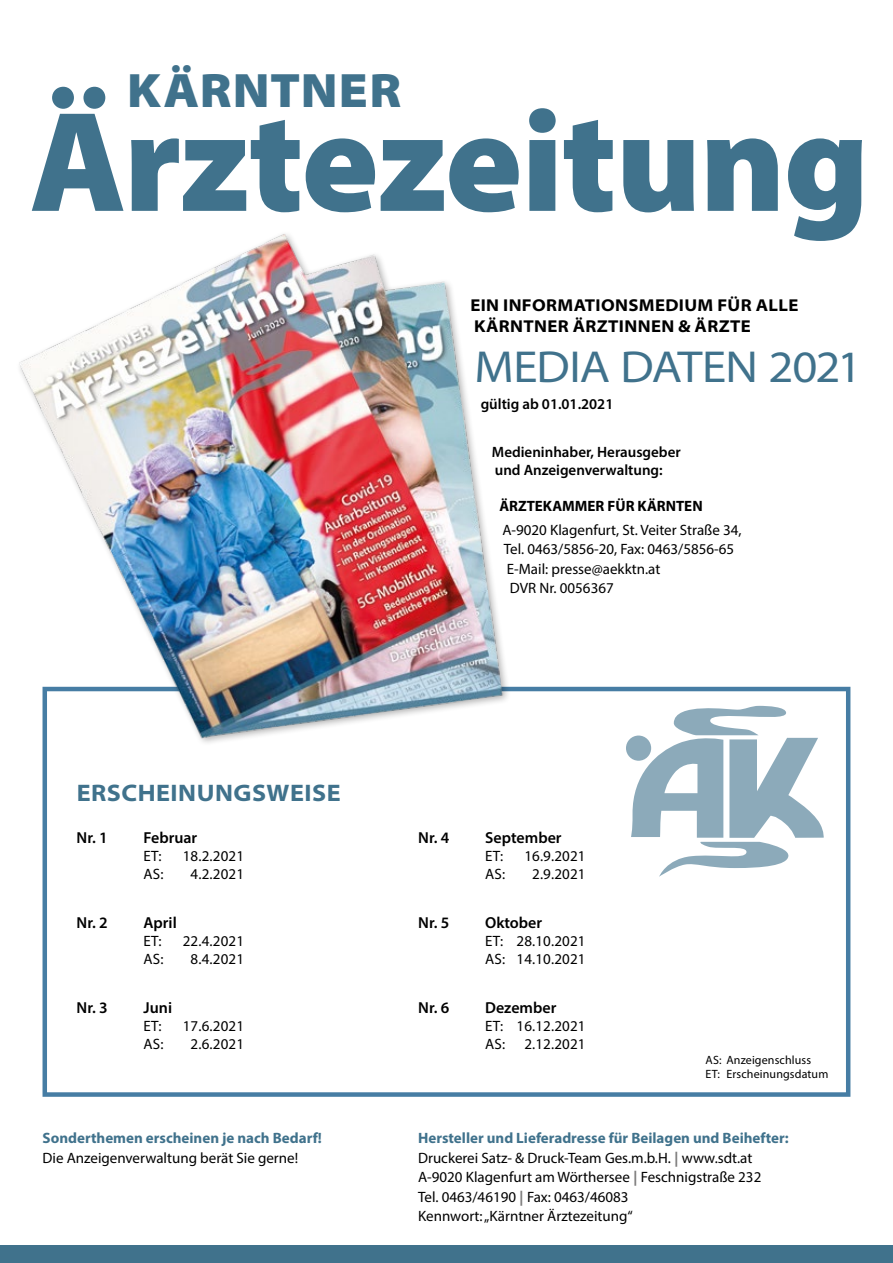
<style>
.page{position:relative;width:893px;height:1263px;background:#fff}
.page>*{position:absolute;margin:0;border:0;box-sizing:border-box;transform-origin:0 0}
.t1{font:900 144px "Myriad Pro";letter-spacing:-.015em;color:#40728c}
.t2{font:900 semi-expanded 48.6px "Myriad Pro";letter-spacing:.025em;color:#40728c}
.t3{font:semi-expanded 45px "Myriad Pro";letter-spacing:-.025em;color:#40728c}
.t4{font:700 semi-expanded 24px "Myriad Pro";letter-spacing:.02em;color:#40728c}
.t5{font:700 semi-expanded 17.25px/20.7px "Myriad Pro";letter-spacing:.02em;color:#000}
.t6{font:600 15.9px "Myriad Pro";color:#000}
.t7{font:15px/19.5px "Myriad Pro";color:#000}
.t8{font:600 15px/18px "Myriad Pro";color:#000}
.t9{font:700 15px "Myriad Pro";color:#40728c}
.t10{font:700 15px "Myriad Pro";color:#000}
.t11{font:12px/14.4px "Myriad Pro";letter-spacing:.01em;color:#000}
.s1{font-weight:700;color:#40728c}
.s2{font-weight:700;font-stretch:semi-expanded;color:#7c7b7b}
</style>
<div class="page">
<div style="left:43px;top:687px;width:807px;height:410px;border:4px solid #467da4"></div>
<div style="left:0;top:1246px;width:893px;height:17px;background:#40728c"></div>
<img style="left:19px;top:234px;width:496px;height:506px">
<svg style="left:631px;top:705px;width:193px;height:172px"></svg>
<div style="left:626px;top:735px;width:25px;height:26px;background:#8caaba;border-radius:50%"></div>
<h2 class="t2" style="left:127px;top:63px;width:276px">KÄRNTNER</h2>
<h1 class="t1" style="left:30px;top:66px;width:841px">Ärztezeitung</h1>
<p class="t5" style="left:470px;top:295px;width:330px">EIN INFORMATIONSMEDIUM FÜR ALLE<br>KÄRNTNER ÄRZTINNEN &amp; ÄRZTE</p>
<h3 class="t3" style="left:474px;top:342px;width:389px">MEDIA DATEN 2021</h3>
<p class="t8" style="left:481px;top:394px;width:134px">gültig ab 01.01.2021</p>
<h3 class="t4" style="left:77px;top:780px;width:265px">ERSCHEINUNGSWEISE</h3>
<p class="t6" style="left:77px;top:827px;width:33px">Nr. 1</p>
<p class="t6" style="left:144px;top:827px;width:55px">Februar</p>
<p class="t7" style="left:144px;top:846px;width:20px">ET:</p>
<p class="t7" style="left:183px;top:846px;width:63px">18.2.2021</p>
<p class="t7" style="left:144px;top:864px;width:21px">AS:</p>
<p class="t7" style="left:191px;top:864px;width:55px">4.2.2021</p>
<p class="t6" style="left:77px;top:912px;width:33px">Nr. 2</p>
<p class="t6" style="left:144px;top:912px;width:35px">April</p>
<p class="t7" style="left:144px;top:931px;width:20px">ET:</p>
<p class="t7" style="left:183px;top:931px;width:63px">22.4.2021</p>
<p class="t7" style="left:144px;top:949px;width:21px">AS:</p>
<p class="t7" style="left:191px;top:949px;width:55px">8.4.2021</p>
<p class="t6" style="left:77px;top:997px;width:33px">Nr. 3</p>
<p class="t6" style="left:144px;top:997px;width:30px">Juni</p>
<p class="t7" style="left:144px;top:1016px;width:20px">ET:</p>
<p class="t7" style="left:183px;top:1016px;width:63px">17.6.2021</p>
<p class="t7" style="left:144px;top:1034px;width:21px">AS:</p>
<p class="t7" style="left:191px;top:1034px;width:55px">2.6.2021</p>
<p class="t9" style="left:43px;top:1128px;width:281px">Sonderthemen erscheinen je nach Bedarf!</p>
<p class="t7" style="left:43px;top:1147px;width:257px">Die Anzeigenverwaltung berät Sie gerne!</p>
<p class="t8" style="left:492px;top:443px;width:190px">Medieninhaber, Herausgeber und Anzeigenverwaltung:</p>
<p class="t10" style="left:499px;top:496px;width:205px">ÄRZTEKAMMER FÜR KÄRNTEN</p>
<p class="t7" style="left:502px;top:520px;width:241px">A-9020 Klagenfurt, St. Veiter Straße 34,</p>
<p class="t7" style="left:504px;top:539px;width:232px">Tel. 0463/5856-20, Fax: 0463/5856-65</p>
<p class="t7" style="left:507px;top:559px;width:155px">E-Mail: presse@aekktn.at</p>
<p class="t7" style="left:510px;top:578px;width:105px">DVR Nr. 0056367</p>
<p class="t6" style="left:418px;top:827px;width:33px">Nr. 4</p>
<p class="t6" style="left:485px;top:827px;width:78px">September</p>
<p class="t7" style="left:485px;top:846px;width:20px">ET:</p>
<p class="t7" style="left:524px;top:846px;width:63px">16.9.2021</p>
<p class="t7" style="left:485px;top:864px;width:21px">AS:</p>
<p class="t7" style="left:532px;top:864px;width:55px">2.9.2021</p>
<p class="t6" style="left:418px;top:912px;width:33px">Nr. 5</p>
<p class="t6" style="left:485px;top:912px;width:59px">Oktober</p>
<p class="t7" style="left:485px;top:931px;width:102px;line-height:18px">ET: 28.10.2021<br>AS: 14.10.2021</p>
<p class="t6" style="left:418px;top:997px;width:33px">Nr. 6</p>
<p class="t6" style="left:485px;top:997px;width:73px">Dezember</p>
<p class="t7" style="left:485px;top:1017px;width:102px;line-height:18px">ET: 16.12.2021<br>AS:</p>
<p class="t7" style="left:524px;top:1034px;width:63px">2.12.2021</p>
<p class="t11" style="left:705px;top:1052px;width:124px">AS: Anzeigenschluss<br>ET: Erscheinungsdatum</p>
<p class="t7" style="left:418px;top:1128px;width:372px"><span class="s1">Hersteller und Lieferadresse für Beilagen und Beihefter:<br></span>Druckerei Satz- &amp; Druck-Team Ges.m.b.H. <span class="s2">|</span> www.sdt.at A-9020 Klagenfurt am Wörthersee <span class="s2">|</span> Feschnigstraße 232<br>Tel. 0463/46190 <span class="s2">|</span> Fax: 0463/46083<br>Kennwort: „Kärntner Ärztezeitung“</p>
</div>
